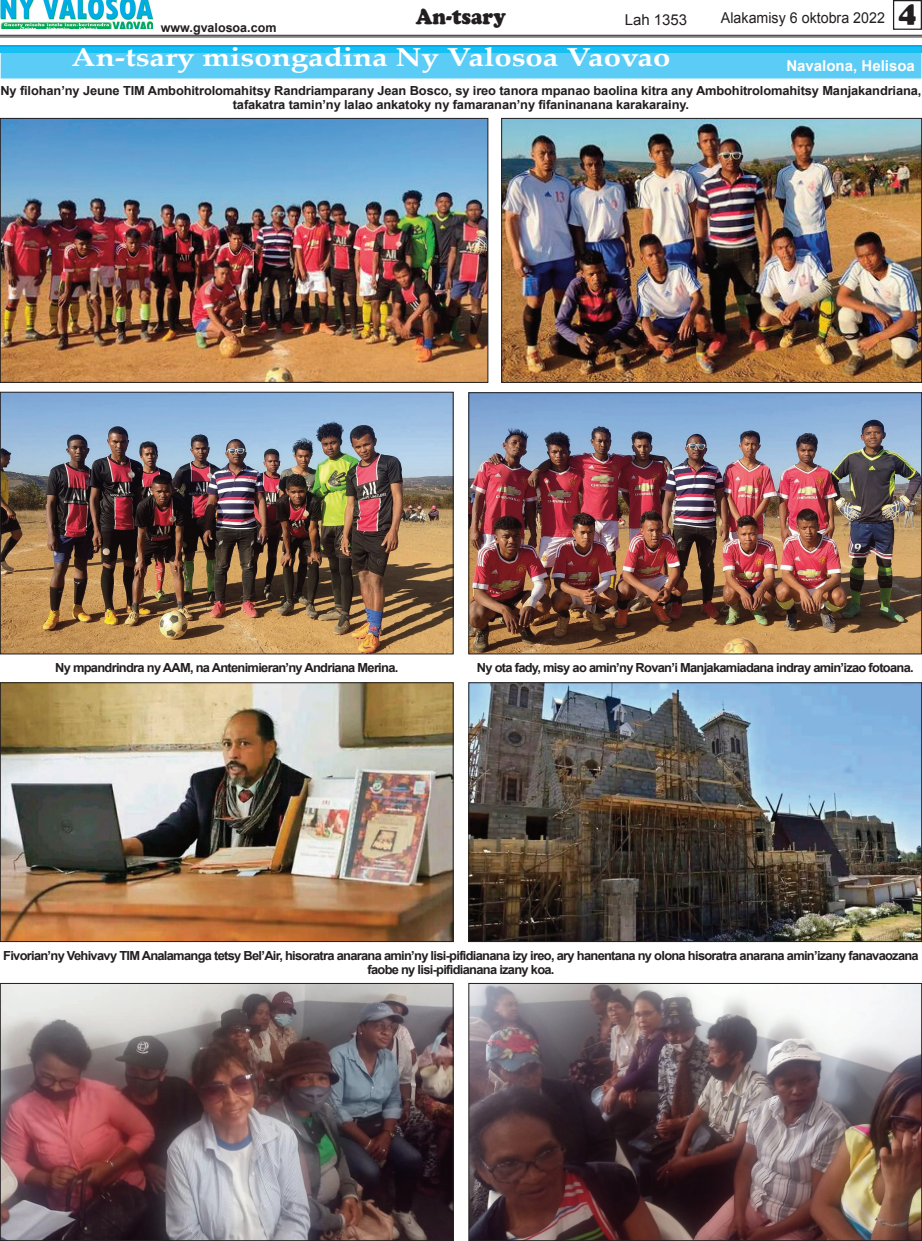
<style>
.page{position:relative;width:922px;height:1241px;background:#fff}
.page>*{position:absolute;margin:0;border:0;box-sizing:border-box;transform-origin:0 0}
.t1{font:700 26px "Palatino Linotype";letter-spacing:-.005em;color:#fff;scale:1.2 1}
.t2{font:900 22.5px "Cooper";color:#231f20;scale:.9 1}
.t3{font:15px "Arial";color:#231f20;scale:.95 1}
.t4{font:700 15px "Arial";letter-spacing:-.005em;color:#fff}
.t5{font:15px "Arial";color:#231f20}
.t6{font:700 12.5px/13.8px "Arial";letter-spacing:-.055em;color:#231f20;text-align:center}
.t7{font:700 12.5px/13.8px "Arial";letter-spacing:-.01em;color:#231f20;text-align:center}
.t8{font:700 12.5px "Arial";color:#231f20}
.s1{font-family:"Cooper";font-weight:900;font-size:30px}
</style>
<div class="page">
<hr style="left:0;top:35px;width:921px;height:1px;background:#231f20">
<hr style="left:0;top:37px;width:921px;height:1px;background:#231f20">
<img style="left:0;top:0;width:152px;height:28px">
<div style="left:892px;top:0;width:29px;height:30px;border:1px solid #231f20"></div>
<div style="left:0;top:45px;width:920px;height:8px;background:#00aeef"></div>
<div style="left:1px;top:47px;width:920px;height:31px;background:#5bccf5"></div>
<div style="left:1px;top:47px;width:919px;height:6px;background:#17c0f2"></div>
<img style="left:2px;top:120px;width:484px;height:260px">
<div style="left:0;top:118px;width:488px;height:264px;border:1px solid #231f20"></div>
<img style="left:503px;top:120px;width:416px;height:260px">
<div style="left:501px;top:118px;width:420px;height:264px;border:1px solid #231f20"></div>
<img style="left:2px;top:394px;width:449px;height:258px">
<div style="left:0;top:392px;width:453px;height:262px;border:1px solid #231f20"></div>
<img style="left:470px;top:394px;width:449px;height:258px">
<div style="left:468px;top:392px;width:453px;height:262px;border:1px solid #231f20"></div>
<img style="left:2px;top:684px;width:449px;height:255px">
<div style="left:0;top:682px;width:453px;height:259px;border:1px solid #231f20"></div>
<img style="left:470px;top:684px;width:449px;height:255px">
<div style="left:468px;top:682px;width:453px;height:259px;border:1px solid #231f20"></div>
<img style="left:2px;top:984px;width:449px;height:254px">
<div style="left:0;top:982px;width:453px;height:258px;border:1px solid #231f20"></div>
<img style="left:470px;top:984px;width:449px;height:254px">
<div style="left:468px;top:982px;width:453px;height:258px;border:1px solid #231f20"></div>
<h2 class="t2" style="left:416px;top:9px;width:102px">An-tsary</h2>
<p class="t5" style="left:624px;top:14px;width:64px">Lah 1353</p>
<p class="t3" style="left:720px;top:12px;width:207px">Alakamisy 6 oktobra 2022 <span class="s1">4</span></p>
<p class="t8" style="left:161px;top:23px;width:117px">www.gvalosoa.com</p>
<h1 class="t1" style="left:72px;top:47px;width:500px">An-tsary misongadina Ny Valosoa Vaovao</h1>
<p class="t4" style="left:786px;top:60px;width:130px">Navalona, Helisoa</p>
<p class="t7" style="left:0;top:85px;width:922px">Ny filohan’ny Jeune TIM Ambohitrolomahitsy Randriamparany Jean Bosco, sy ireo tanora mpanao baolina kitra any Ambohitrolomahitsy Manjakandriana, tafakatra tamin’ny lalao ankatoky ny famaranan’ny fifaninanana karakarainy.</p>
<p class="t6" style="left:55px;top:662px;width:344px">Ny mpandrindra ny AAM, na Antenimieran’ny Andriana Merina.</p>
<p class="t6" style="left:476px;top:662px;width:438px">Ny ota fady, misy ao amin’ny Rovan’i Manjakamiadana indray amin’izao fotoana.</p>
<p class="t6" style="left:3px;top:949px;width:916px">Fivorian’ny Vehivavy TIM Analamanga tetsy Bel’Air, hisoratra anarana amin’ny lisi-pifidianana izy ireo, ary hanentana ny olona hisoratra anarana amin’izany fanavaozana faobe ny lisi-pifidianana izany koa.</p>
</div>
